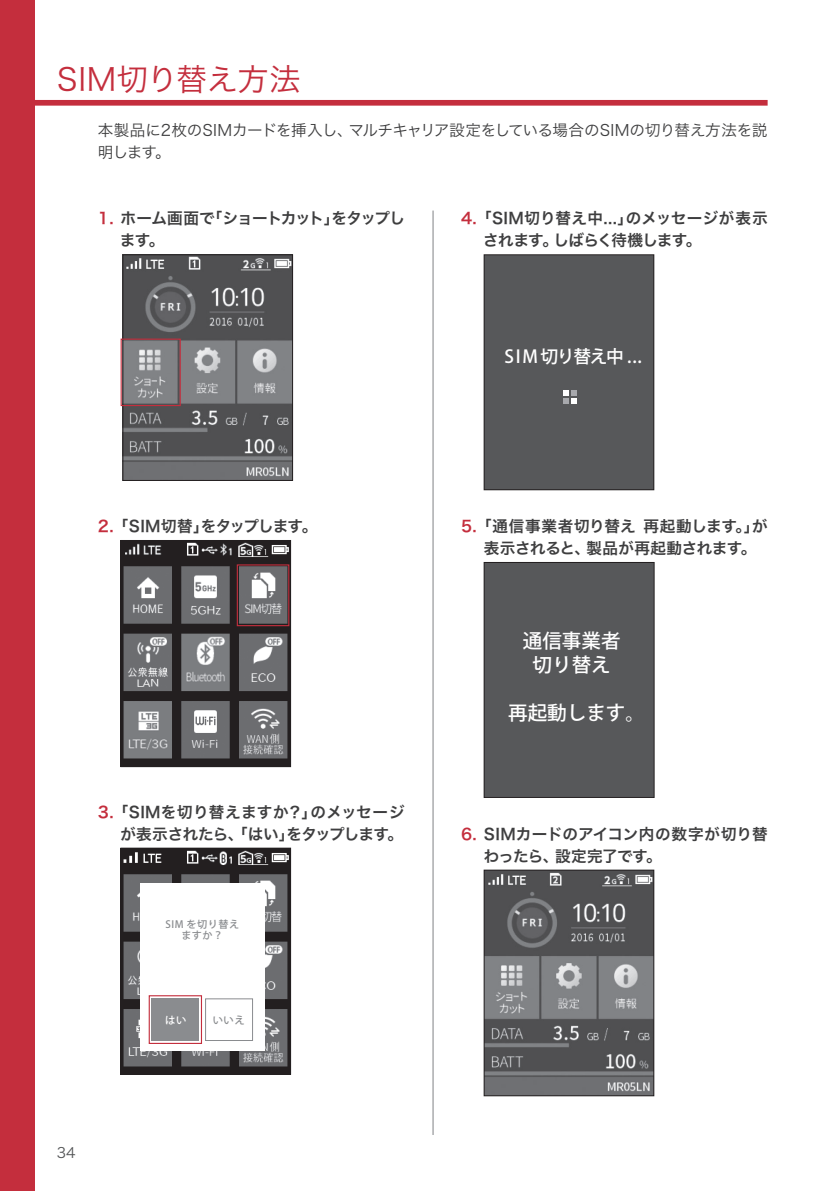
<style>
.page{position:relative;width:840px;height:1191px;background:#fff}
.page>*{position:absolute;margin:0;border:0;box-sizing:border-box;transform-origin:0 0}
.t1{font:31.2px "Hira Kaku Pro W3";letter-spacing:.005em;color:#c42e3d}
.t2{font:500 19.6px/24px "Koz Go Pro";color:#fff;text-align:center}
.t3{font:500 17.8px "Koz Go Pro";letter-spacing:-.075em;color:#fff}
.t4{font:15.6px/22px "Hira Kaku Pro W6";letter-spacing:-.015em;color:#3e3e3f}
.t5{font:15.6px/22px "Hira Kaku Pro W3";letter-spacing:-.02em;color:#3e3e3f}
.t6{font:15.6px/22px "Hira Kaku Pro W6";letter-spacing:-.045em;color:#3e3e3f}
.t7{font:15.6px/22px "Hira Kaku Pro W6";letter-spacing:.01em;color:#3e3e3f;text-align:right}
.t8{font:15.6px/22px "Hira Kaku Pro W6";letter-spacing:.015em;color:#3e3e3f}
.t9{font:14.2px "Hira Kaku Pro W3";color:#545557}
.t10{font:500 10.4px "Koz Go Pro";color:#8a8c8f}
.t11{font:500 10.4px "Koz Go Pro";color:#fff}
.t12{font:500 10px/10.6px "Koz Go Pro";letter-spacing:.05em;color:#8a8c8f;text-align:center}
.s1{font-family:"Hira Kaku Pro N W6";color:#c42e3d}
</style>
<div class="page">
<div style="left:0;top:0;width:34px;height:1191px;background:#c42e3d"></div>
<div style="left:0;top:100px;width:767px;height:6px;background:#c42e3d"></div>
<img style="left:124px;top:256px;width:167px;height:223px">
<div style="left:122px;top:254px;width:171px;height:227px;border:1px solid #231f20"></div>
<div style="left:120px;top:338px;width:61px;height:68px;border:1px solid #c42e3d"></div>
<img style="left:122px;top:542px;width:167px;height:223px">
<div style="left:120px;top:540px;width:171px;height:227px;border:1px solid #231f20"></div>
<div style="left:237px;top:564px;width:52px;height:62px;border:1px solid #c42e3d"></div>
<img style="left:122px;top:850px;width:167px;height:222px">
<div style="left:140px;top:882px;width:125px;height:168px;background:#fff"></div>
<div style="left:151px;top:998px;width:48px;height:43px;background:#8a8c8f"></div>
<div style="left:205px;top:998px;width:48px;height:43px;border:1px solid #8a8c8f"></div>
<div style="left:120px;top:848px;width:171px;height:226px;border:1px solid #231f20"></div>
<div style="left:149px;top:995px;width:53px;height:49px;border:1px solid #c42e3d"></div>
<div style="left:484px;top:255px;width:169px;height:235px;background:#57585a"></div>
<svg style="left:563px;top:390px;width:13px;height:13px"></svg>
<div style="left:483px;top:254px;width:170px;height:236px;border:1px solid #231f20"></div>
<div style="left:484px;top:562px;width:169px;height:235px;background:#57585a"></div>
<div style="left:483px;top:562px;width:171px;height:235px;border:1px solid #231f20"></div>
<img style="left:485px;top:872px;width:166px;height:222px">
<div style="left:483px;top:870px;width:170px;height:226px;border:1px solid #231f20"></div>
<hr style="left:432px;top:210px;width:1px;height:925px;background:#808285">
<h1 class="t1" style="left:57px;top:51px;width:245px">SIM切り替え方法</h1>
<p class="t5" style="left:98px;top:118px;width:670px">本製品に2枚のSIMカードを挿入し、マルチキャリア設定をしている場合のSIMの切り替え方法を説明します。</p>
<p class="t6" style="left:120px;top:207px;width:286px;text-indent:-22px"><span class="s1">1.</span> ホーム画面で「ショートカット」をタップします。</p>
<p class="t4" style="left:483px;top:207px;width:286px;text-indent:-22px"><span class="s1">4.</span>「SIM切り替え中...」のメッセージが表示されます。しばらく待機します。</p>
<p class="t3" style="left:504px;top:345px;width:139px">SIM切り替え中 ...</p>
<p class="t6" style="left:98px;top:514px;width:221px"><span class="s1">2.</span>「SIM切替」をタップします。</p>
<p class="t7" style="left:98px;top:800px;width:308px"><span class="s1">3.</span>「SIMを切り替えますか？」のメッセージが表示されたら、「はい」をタップします。</p>
<p class="t12" style="left:165px;top:919px;width:75px">SIM を切り替えますか？</p>
<p class="t11" style="left:165px;top:1013px;width:23px">はい</p>
<p class="t10" style="left:212px;top:1013px;width:34px">いいえ</p>
<p class="t9" style="left:57px;top:1140px;width:20px">34</p>
<p class="t8" style="left:483px;top:514px;width:285px;text-indent:-23px"><span class="s1">5.</span>「通信事業者切り替え 再起動します。」が表示されると、製品が再起動されます。</p>
<p class="t2" style="left:522px;top:630px;width:99px">通信事業者切り替え</p>
<p class="t2" style="left:508px;top:702px;width:138px">再起動します。</p>
<p class="t4" style="left:483px;top:822px;width:285px;text-indent:-23px"><span class="s1">6.</span> SIMカードのアイコン内の数字が切り替わったら、設定完了です。</p>
</div>
